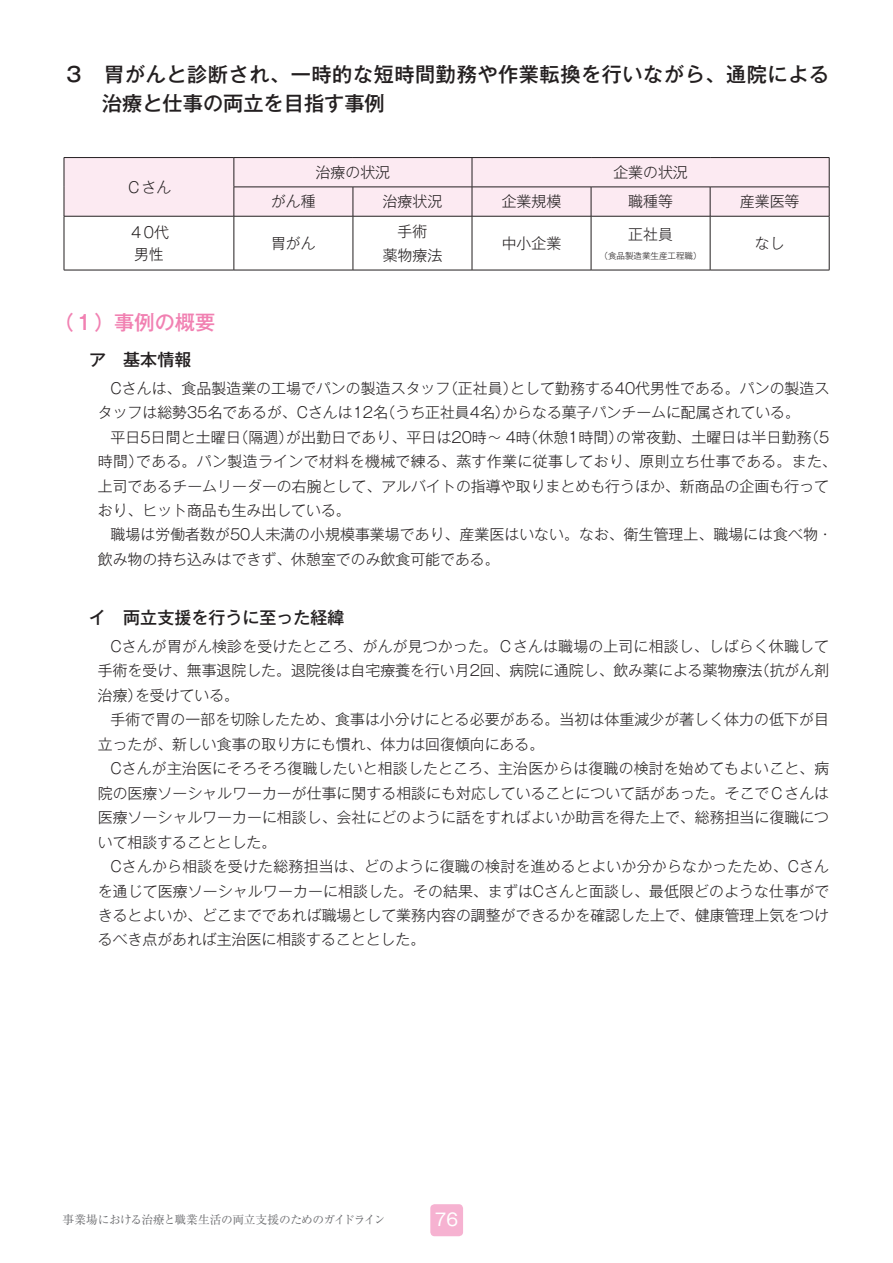
<style>
.page{position:relative;width:893px;height:1263px;background:#fff}
.page>*{position:absolute;margin:0;border:0;box-sizing:border-box;transform-origin:0 0}
.t1{font:500 20.25px/29.7px "Gothic MB101 Pro";letter-spacing:.025em;color:#231f20}
.t2{font:500 20.25px "Gothic MB101 Pro";color:#f181b2}
.t3{font:500 16.95px "Gothic MB101 Pro";color:#231f20}
.t4{font:16.95px "Gothic MB101 Pro";color:#fff}
.t5{font:300 14.85px/24.5px "Gothic MB101 Pro";letter-spacing:.005em;color:#231f20}
.t6{font:11.7px "Ryumin Pro";letter-spacing:-.035em;color:#6c6d70}
.t7{font:300 8.55px "Gothic MB101 Pro";color:#231f20}
</style>
<div class="page">
<div style="left:430px;top:1204px;width:33px;height:32px;background:#f6b2d1;border-radius:4px"></div>
<hr style="left:64px;top:157px;width:170px;height:1px;background:#231f20">
<hr style="left:234px;top:157px;width:119px;height:1px;background:#231f20">
<hr style="left:353px;top:157px;width:119px;height:1px;background:#231f20">
<hr style="left:472px;top:157px;width:119px;height:1px;background:#231f20">
<hr style="left:591px;top:157px;width:119px;height:1px;background:#231f20">
<hr style="left:710px;top:157px;width:119px;height:1px;background:#231f20">
<svg style="left:64px;top:158px;width:766px;height:112px"></svg>
<hr style="left:64px;top:216px;width:170px;height:1px;background:#231f20">
<hr style="left:64px;top:216px;width:1px;height:54px;background:#231f20">
<hr style="left:234px;top:216px;width:119px;height:1px;background:#231f20">
<hr style="left:234px;top:216px;width:1px;height:54px;background:#231f20">
<hr style="left:353px;top:216px;width:119px;height:1px;background:#231f20">
<hr style="left:353px;top:216px;width:1px;height:54px;background:#231f20">
<hr style="left:472px;top:216px;width:119px;height:1px;background:#231f20">
<hr style="left:472px;top:216px;width:1px;height:54px;background:#231f20">
<hr style="left:591px;top:216px;width:119px;height:1px;background:#231f20">
<hr style="left:591px;top:216px;width:1px;height:54px;background:#231f20">
<hr style="left:710px;top:216px;width:119px;height:1px;background:#231f20">
<hr style="left:710px;top:216px;width:1px;height:54px;background:#231f20">
<hr style="left:829px;top:216px;width:1px;height:54px;background:#231f20">
<hr style="left:64px;top:270px;width:170px;height:1px;background:#231f20">
<hr style="left:234px;top:270px;width:119px;height:1px;background:#231f20">
<hr style="left:353px;top:270px;width:119px;height:1px;background:#231f20">
<hr style="left:472px;top:270px;width:119px;height:1px;background:#231f20">
<hr style="left:591px;top:270px;width:119px;height:1px;background:#231f20">
<hr style="left:710px;top:270px;width:119px;height:1px;background:#231f20">
<h1 class="t1" style="left:102px;top:56px;width:729px;text-indent:-38px">３　胃がんと診断され、一時的な短時間勤務や作業転換を行いながら、通院による治療と仕事の両立を目指す事例</h1>
<p class="t5" style="left:127px;top:173px;width:46px">Ｃさん</p>
<p class="t5" style="left:316px;top:158px;width:76px">治療の状況</p>
<p class="t5" style="left:613px;top:158px;width:76px">企業の状況</p>
<p class="t5" style="left:271px;top:187px;width:46px">がん種</p>
<p class="t5" style="left:383px;top:187px;width:61px">治療状況</p>
<p class="t5" style="left:502px;top:187px;width:61px">企業規模</p>
<p class="t5" style="left:628px;top:187px;width:46px">職種等</p>
<p class="t5" style="left:740px;top:187px;width:61px">産業医等</p>
<p class="t5" style="left:129px;top:219px;width:41px;line-height:22.4px;text-align:center">４0代男性</p>
<p class="t5" style="left:271px;top:229px;width:46px">胃がん</p>
<p class="t5" style="left:383px;top:217px;width:61px;text-align:center">手術<br>薬物療法</p>
<p class="t5" style="left:502px;top:229px;width:61px">中小企業</p>
<p class="t5" style="left:628px;top:220px;width:46px">正社員</p>
<p class="t7" style="left:600px;top:248px;width:104px">（食品製造業生産工程職）</p>
<p class="t5" style="left:755px;top:229px;width:31px">なし</p>
<h1 class="t2" style="left:54px;top:306px;width:163px">（１）事例の概要</h1>
<p class="t3" style="left:89px;top:345px;width:104px">ア　基本情報</p>
<p class="t5" style="left:98px;top:374px;width:733px;text-indent:13px">Cさんは、食品製造業の工場でパンの製造スタッフ（正社員）として勤務する40代男性である。パンの製造スタッフは総勢35名であるが、Cさんは12名（うち正社員4名）からなる菓子パンチームに配属されている。</p>
<p class="t5" style="left:98px;top:423px;width:741px;text-indent:13px">平日5日間と土曜日（隔週）が出勤日であり、平日は20時～ 4時（休憩1時間）の常夜勤、土曜日は半日勤務（5時間）である。パン製造ラインで材料を機械で練る、蒸す作業に従事しており、原則立ち仕事である。また、上司であるチームリーダーの右腕として、アルバイトの指導や取りまとめも行うほか、新商品の企画も行っており、ヒット商品も生み出している。</p>
<p class="t5" style="left:98px;top:520px;width:736px;text-indent:13px">職場は労働者数が50人未満の小規模事業場であり、産業医はいない。なお、衛生管理上、職場には食べ物・飲み物の持ち込みはできず、休憩室でのみ飲食可能である。</p>
<p class="t3" style="left:89px;top:604px;width:257px">イ　両立支援を行うに至った経緯</p>
<p class="t5" style="left:98px;top:632px;width:733px;text-align:justify;text-indent:13px">Cさんが胃がん検診を受けたところ、がんが見つかった。Ｃさんは職場の上司に相談し、しばらく休職して手術を受け、無事退院した。退院後は自宅療養を行い月2回、病院に通院し、飲み薬による薬物療法（抗がん剤治療）を受けている。</p>
<p class="t5" style="left:98px;top:705px;width:733px;text-indent:13px">手術で胃の一部を切除したため、食事は小分けにとる必要がある。当初は体重減少が著しく体力の低下が目立ったが、新しい食事の取り方にも慣れ、体力は回復傾向にある。</p>
<p class="t5" style="left:98px;top:754px;width:733px;text-align:justify;text-indent:13px">Cさんが主治医にそろそろ復職したいと相談したところ、主治医からは復職の検討を始めてもよいこと、病院の医療ソーシャルワーカーが仕事に関する相談にも対応していることについて話があった。そこでＣさんは医療ソーシャルワーカーに相談し、会社にどのように話をすればよいか助言を得た上で、総務担当に復職について相談することとした。</p>
<p class="t5" style="left:98px;top:852px;width:733px;text-align:justify;text-indent:13px">Cさんから相談を受けた総務担当は、どのように復職の検討を進めるとよいか分からなかったため、Cさんを通じて医療ソーシャルワーカーに相談した。その結果、まずはCさんと面談し、最低限どのような仕事ができるとよいか、どこまでであれば職場として業務内容の調整ができるかを確認した上で、健康管理上気をつけるべき点があれば主治医に相談することとした。</p>
<p class="t6" style="left:62px;top:1211px;width:325px">事業場における治療と職業生活の両立支援のためのガイドライン</p>
<p class="t4" style="left:435px;top:1205px;width:25px">76</p>
</div>
